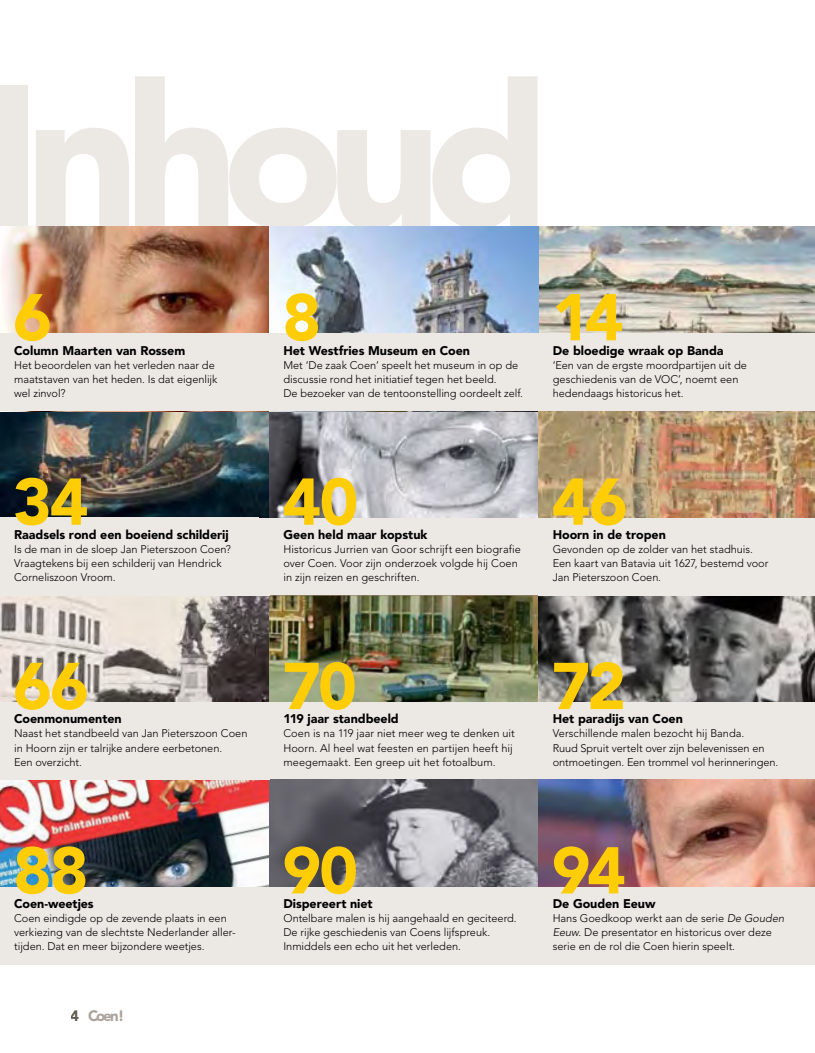
<style>
.page{position:relative;width:815px;height:1053px;background:#fff}
.page>*{position:absolute;margin:0;border:0;box-sizing:border-box;transform-origin:0 0}
.t1{font:900 199.12px "Avenir";color:#ece8e4}
.t2{font:900 65.25px "Avenir";letter-spacing:-.03em;color:#ffcd05}
.t3{font:900 15px "Avenir";color:#aca39b}
.t4{font:900 12.5px "Avenir";letter-spacing:-.005em;color:#000}
.t5{font:300 11px/14.1px "Avenir";color:#000}
.s1{color:#635a52}
.s2{font-style:italic}
</style>
<div class="page">
<img style="left:0;top:780px;width:269px;height:106px">
<svg style="left:0;top:595px;width:269px;height:107px;background:#aaa29d"></svg>
<img style="left:0;top:411px;width:269px;height:107px">
<img style="left:0;top:227px;width:269px;height:106px">
<div style="left:0;top:333px;width:269px;height:78px;background:#ece8e4"></div>
<img style="left:539px;top:227px;width:276px;height:106px">
<div style="left:539px;top:333px;width:276px;height:78px;background:#ece8e4"></div>
<img style="left:269px;top:411px;width:270px;height:107px">
<div style="left:269px;top:518px;width:270px;height:77px;background:#ece8e4"></div>
<img style="left:269px;top:595px;width:270px;height:107px">
<div style="left:269px;top:702px;width:270px;height:78px;background:#ece8e4"></div>
<img style="left:269px;top:780px;width:270px;height:106px">
<div style="left:269px;top:886px;width:270px;height:78px;background:#ece8e4"></div>
<img style="left:269px;top:227px;width:270px;height:106px">
<div style="left:269px;top:333px;width:270px;height:78px;background:#ece8e4"></div>
<div style="left:0;top:518px;width:269px;height:77px;background:#ece8e4"></div>
<img style="left:539px;top:595px;width:276px;height:107px">
<div style="left:539px;top:702px;width:276px;height:78px;background:#ece8e4"></div>
<img style="left:539px;top:780px;width:276px;height:106px">
<div style="left:539px;top:886px;width:276px;height:78px;background:#ece8e4"></div>
<img style="left:539px;top:411px;width:276px;height:107px">
<div style="left:539px;top:518px;width:276px;height:77px;background:#ece8e4"></div>
<div style="left:0;top:702px;width:269px;height:78px;background:#ece8e4"></div>
<div style="left:0;top:886px;width:269px;height:78px;background:#ece8e4"></div>
<h1 class="t1" style="left:-17px;top:37px;width:570px">Inhoud</h1>
<h2 class="t2" style="left:13px;top:278px;width:40px">6</h2>
<p class="t4" style="left:14px;top:342px;width:173px">Column Maarten van Rossem</p>
<p class="t5" style="left:14px;top:358px;width:205px">Het beoordelen van het verleden naar de maatstaven van het heden. Is dat eigenlijk wel zinvol?</p>
<h2 class="t2" style="left:282px;top:278px;width:40px">8</h2>
<p class="t4" style="left:283px;top:342px;width:188px">Het Westfries Museum en Coen</p>
<p class="t5" style="left:283px;top:358px;width:241px">Met ‘De zaak Coen’ speelt het museum in op de discussie rond het initiatief tegen het beeld.<br>De bezoeker van de tentoonstelling oordeelt zelf.</p>
<h2 class="t2" style="left:552px;top:278px;width:73px">14</h2>
<p class="t4" style="left:553px;top:342px;width:172px">De bloedige wraak op Banda</p>
<p class="t5" style="left:553px;top:358px;width:196px">‘Een van de ergste moordpartijen uit de geschiedenis van de VOC’, noemt een hedendaags historicus het.</p>
<h2 class="t2" style="left:13px;top:462px;width:77px">34</h2>
<p class="t4" style="left:14px;top:527px;width:216px">Raadsels rond een boeiend schilderij</p>
<p class="t5" style="left:14px;top:542px;width:218px">Is de man in de sloep Jan Pieterszoon Coen?<br>Vraagtekens bij een schilderij van Hendrick<br>Corneliszoon Vroom.</p>
<h2 class="t2" style="left:282px;top:462px;width:77px">40</h2>
<p class="t4" style="left:283px;top:527px;width:146px">Geen held maar kopstuk</p>
<p class="t5" style="left:283px;top:542px;width:239px">H istoricus Jurrien van Goor schrijft een biografie over Coen. Voor zijn onderzoek volgde hij Coen in zijn reizen en geschriften.</p>
<h2 class="t2" style="left:552px;top:462px;width:78px">46</h2>
<p class="t4" style="left:553px;top:527px;width:115px">Hoorn in de tropen</p>
<p class="t5" style="left:553px;top:542px;width:217px">Gevonden op de zolder van het stadhuis.<br>Een kaart van Batavia uit 1627, bestemd voor<br>Jan Pieterszoon Coen.</p>
<h2 class="t2" style="left:13px;top:646px;width:77px">66</h2>
<p class="t4" style="left:14px;top:711px;width:109px">Coenmonumenten</p>
<p class="t5" style="left:14px;top:726px;width:235px">N aast het standbeeld van Jan Pieterszoon Coen in Hoorn zijn er talrijke andere eerbetonen.<br>Een overzicht.</p>
<h2 class="t2" style="left:13px;top:831px;width:77px">88</h2>
<p class="t4" style="left:14px;top:895px;width:81px">Coen-weetjes</p>
<p class="t5" style="left:14px;top:910px;width:223px">Coen eindigde op de zevende plaats in een verkiezing van de slechtste Nederlander aller&shy;tijden. Dat en meer bijzondere weetjes.</p>
<h3 class="t3" style="left:71px;top:1006px;width:55px"><span class="s1">4</span> Coen!</h3>
<h2 class="t2" style="left:282px;top:646px;width:76px">70</h2>
<p class="t4" style="left:283px;top:711px;width:117px">119 jaar standbeeld</p>
<p class="t5" style="left:283px;top:726px;width:233px">Coen is na 119 jaar niet meer weg te denken uit<br>H oorn. Al heel wat feesten en partijen heeft hij meegemaakt. Een greep uit het fotoalbum.</p>
<h2 class="t2" style="left:282px;top:831px;width:77px">90</h2>
<p class="t4" style="left:283px;top:895px;width:91px">Dispereert niet</p>
<p class="t5" style="left:283px;top:910px;width:235px">Ontelbare malen is hij aangehaald en geciteerd.<br>De rijke geschiedenis van Coens lijfspreuk.<br>I nmiddels een echo uit het verleden.</p>
<h2 class="t2" style="left:552px;top:646px;width:76px">72</h2>
<p class="t4" style="left:553px;top:711px;width:132px">Het paradijs van Coen</p>
<p class="t5" style="left:553px;top:726px;width:227px">Verschillende malen bezocht hij Banda.<br>Ruud Spruit vertelt over zijn belevenissen en ontmoetingen. Een trommel vol herinneringen.</p>
<h2 class="t2" style="left:552px;top:831px;width:76px">94</h2>
<p class="t4" style="left:553px;top:895px;width:104px">De Gouden Eeuw</p>
<p class="t5" style="left:553px;top:910px;width:233px">H ans Goedkoop werkt aan de serie <span class="s2">De Gouden<br>Eeuw</span>. De presentator en historicus over deze serie en de rol die Coen hierin speelt.</p>
</div>
